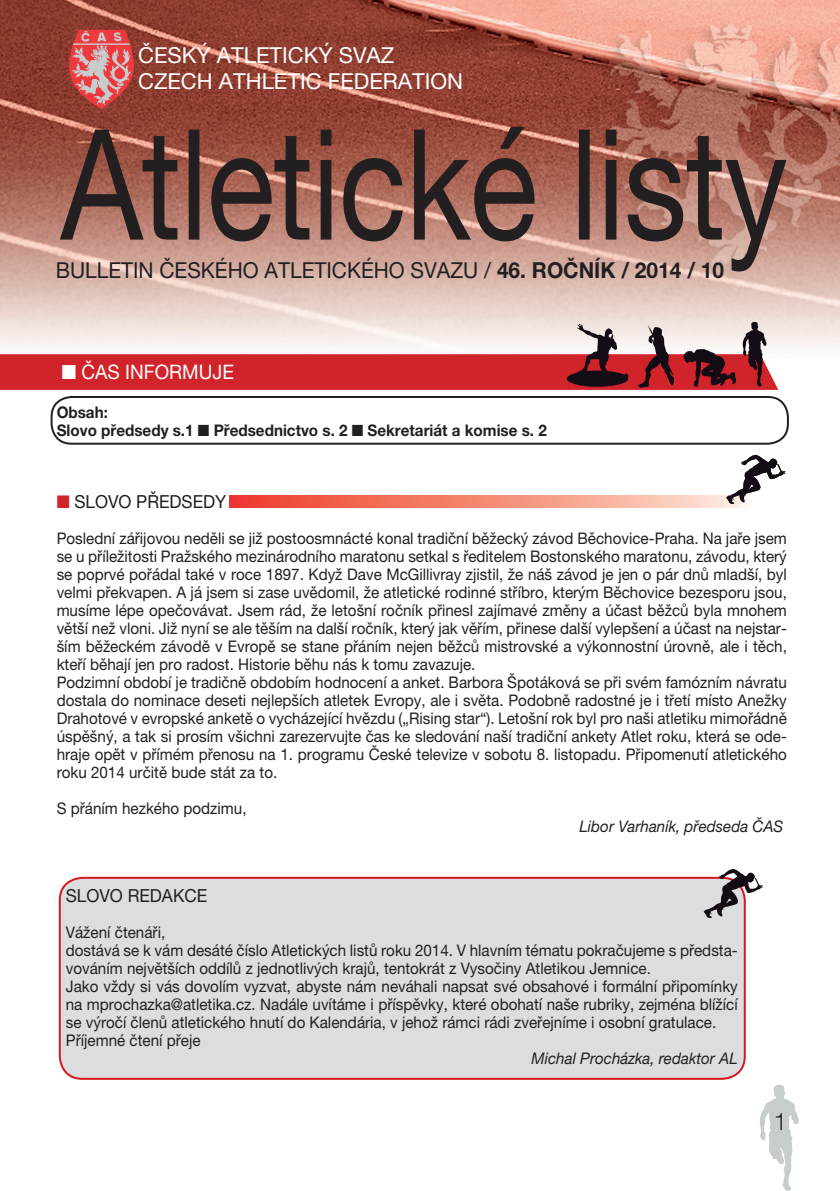
<style>
.page{position:relative;width:840px;height:1191px;background:#fff}
.page>*{position:absolute;margin:0;border:0;box-sizing:border-box;transform-origin:0 0}
.t1{font:300 24px "Helvetica Neue LT Pro";color:#231f20}
.t2{font:22px "Helvetica Neue LT Pro";color:#231f20;scale:.95 1}
.t3{font:22px/26.4px "Helvetica Neue LT Pro";color:#fff}
.t4{font:20px "Helvetica Neue LT Pro";color:#fff;scale:.95 1}
.t5{font:18px "Helvetica Neue LT Pro";color:#231f20;scale:.95 1}
.t6{font:16px/18px "Helvetica Neue LT Pro";color:#231f20;scale:.95 1}
.t7{font:700 16px/18px "Helvetica Neue LT Pro";color:#231f20;scale:.95 1}
.t8{font:italic 16px "Helvetica Neue LT Pro";color:#231f20;scale:.95 1}
.s1{font-weight:700}
.s2{color:#d1232a}
</style>
<div class="page">
<svg style="left:759px;top:1084px;width:39px;height:107px"></svg>
<img style="left:0;top:0;width:839px;height:347px">
<svg style="left:69px;top:30px;width:231px;height:79px;background:#a34c43"></svg>
<svg style="left:60px;top:127px;width:726px;height:144px;background:#93655a"></svg>
<div style="left:51px;top:396px;width:737px;height:49px;border:2px solid #231f20;border-radius:20px"></div>
<div style="left:60px;top:878px;width:684px;height:200px;background:#dcdddf;border-radius:23px"></div>
<div style="left:59px;top:877px;width:686px;height:202px;border:2px solid #d7171f;border-radius:23px"></div>
<img style="left:229px;top:495px;width:516px;height:12px">
<svg style="left:725px;top:455px;width:59px;height:49px"></svg>
<svg style="left:0;top:322px;width:777px;height:68px"></svg>
<svg style="left:703px;top:869px;width:59px;height:49px"></svg>
<h2 class="t3" style="left:138px;top:44px;width:326px">ČESKÝ ATLETICKÝ SVAZ<br>CZECH ATHLETIC FEDERATION</h2>
<h2 class="t2" style="left:56px;top:262px;width:704px">BULLETIN ČESKÉHO ATLETICKÉHO SVAZU / <span class="s1">46. ROČNÍK / 2014 / 10</span></h2>
<p class="t4" style="left:62px;top:365px;width:183px">■ ČAS INFORMUJE</p>
<p class="t7" style="left:57px;top:404px;width:517px">Obsah:<br>Slovo předsedy s.1 ■ Předsednictvo s. 2 ■ Sekretariát a komise s. 2</p>
<p class="t5" style="left:57px;top:494px;width:180px"><span class="s2">■</span> SLOVO PŘEDSEDY</p>
<p class="t6" style="left:57px;top:530px;width:769px">Poslední zářijovou neděli se již postoosmnácté konal tradiční běžecký závod Běchovice-Praha. Na jaře jsem se u příležitosti Pražského mezinárodního maratonu setkal s ředitelem Bostonského maratonu, závodu, který se poprvé pořádal také v roce 1897. Když Dave McGillivray zjistil, že náš závod je jen o pár dnů mladší, byl velmi překvapen. A já jsem si zase uvědomil, že atletické rodinné stříbro, kterým Běchovice bezesporu jsou, musíme lépe opečovávat. Jsem rád, že letošní ročník přinesl zajímavé změny a účast běžců byla mnohem větší než vloni. Již nyní se ale těším na další ročník, který jak věřím, přinese další vylepšení a účast na nejstar&shy;ším běžeckém závodě v Evropě se stane přáním nejen běžců mistrovské a výkonnostní úrovně, ale i těch, kteří běhají jen pro radost. Historie běhu nás k tomu zavazuje.<br>Podzimní období je tradičně obdobím hodnocení a anket. Barbora Špotáková se při svém famózním návratu dostala do nominace deseti nejlepších atletek Evropy, ale i světa. Podobně radostné je i třetí místo Anežky Drahotové v evropské anketě o vycházející hvězdu („Rising star“). Letošní rok byl pro naši atletiku mimořádně úspěšný, a tak si prosím všichni zarezervujte čas ke sledování naší tradiční ankety Atlet roku, která se ode&shy;hraje opět v přímém přenosu na 1. programu České televize v sobotu 8. listopadu. Připomenutí atletického roku 2014 určitě bude stát za to.</p>
<p class="t6" style="left:57px;top:800px;width:201px">S přáním hezkého podzimu,</p>
<p class="t8" style="left:579px;top:820px;width:216px">Libor Varhaník, předseda ČAS</p>
<p class="t5" style="left:66px;top:889px;width:150px">SLOVO REDAKCE</p>
<p class="t6" style="left:66px;top:925px;width:708px">Vážení čtenáři,<br>dostává se k vám desáté číslo Atletických listů roku 2014. V hlavním tématu pokračujeme s předsta&shy;vováním největších oddílů z jednotlivých krajů, tentokrát z Vysočiny Atletikou Jemnice.<br>Jako vždy si vás dovolím vyzvat, abyste nám neváhali napsat své obsahové i formální připomínky na mprochazka@atletika.cz. Nadále uvítáme i příspěvky, které obohatí naše rubriky, zejména blížící se výročí členů atletického hnutí do Kalendária, v jehož rámci rádi zveřejníme i osobní gratulace.<br>Příjemné čtení přeje</p>
<p class="t8" style="left:531px;top:1052px;width:218px">Michal Procházka, redaktor AL</p>
<h1 class="t1" style="left:773px;top:1112px;width:15px">1</h1>
</div>
